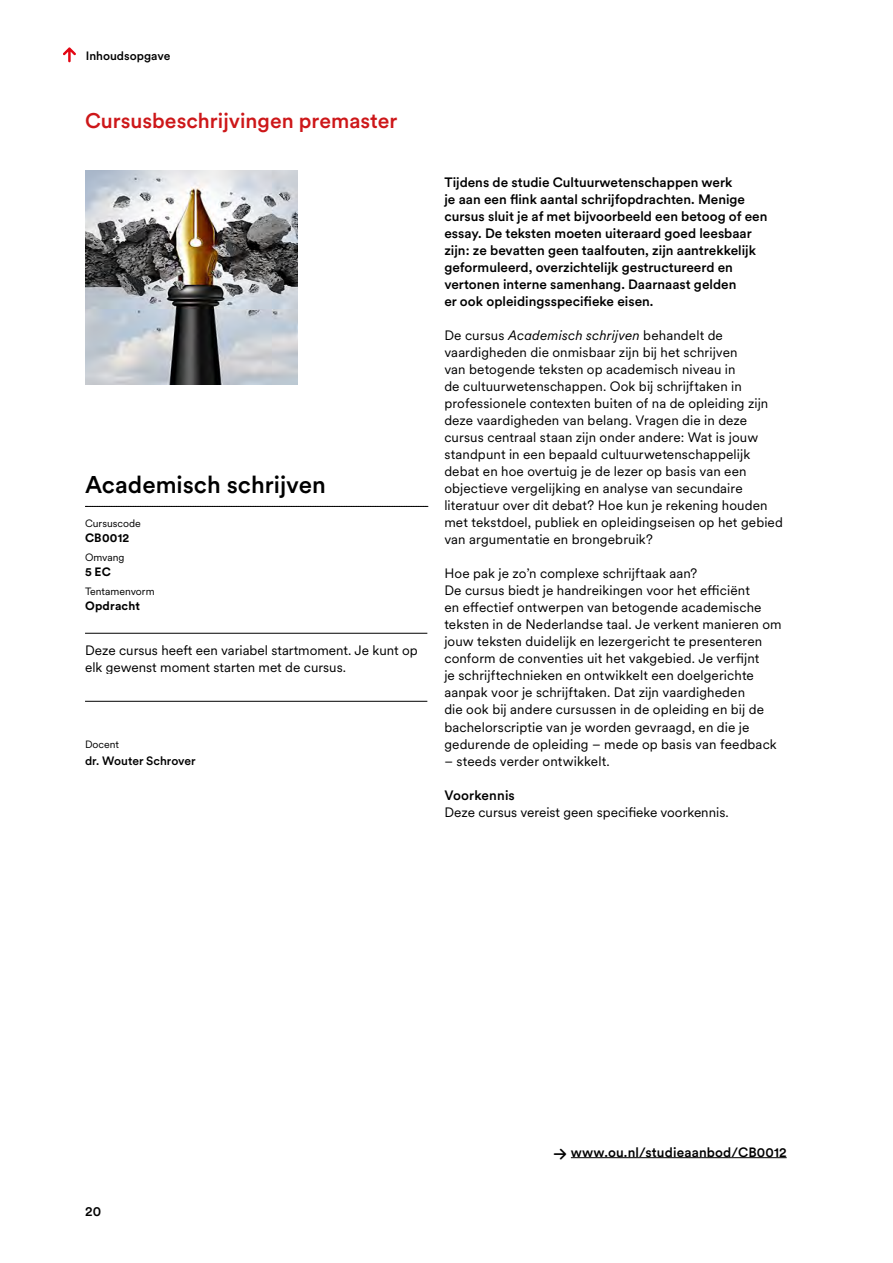
<style>
.page{position:relative;width:893px;height:1263px;background:#fff}
.page>*{position:absolute;margin:0;border:0;box-sizing:border-box;transform-origin:0 0}
.t1{font:500 24px "Circular XX";color:#000}
.t2{font:500 21px "Circular XX";color:#cd1719}
.t3{font:13.5px/17px "Circular XX";letter-spacing:.005em;color:#000}
.t4{font:500 13.5px/17px "Circular XX";color:#000}
.t5{font:500 13.5px "Circular XXTT";letter-spacing:.01em;color:#000}
.t6{font:500 12px "Circular XX";color:#000}
.t7{font:700 12px "Circular XX";letter-spacing:.02em;color:#000}
.t8{font:10.5px "Circular XX";color:#000}
.s1{font-style:italic}
.s2{font-family:"Typ 1451 LL";font-weight:400;font-size:22.5px}
</style>
<div class="page">
<svg style="left:85px;top:506px;width:343px;height:1px"></svg>
<hr style="left:85px;top:633px;width:342px;height:1px;background:#000">
<hr style="left:85px;top:701px;width:342px;height:1px;background:#000">
<hr style="left:571px;top:1157px;width:216px;height:1px;background:#000">
<img style="left:85px;top:170px;width:213px;height:215px">
<svg style="left:63px;top:47px;width:13px;height:15px"></svg>
<p class="t6" style="left:86px;top:47px;width:86px">Inhoudsopgave</p>
<h2 class="t2" style="left:85px;top:106px;width:314px">Cursusbeschrijvingen premaster</h2>
<h1 class="t1" style="left:85px;top:468px;width:242px">Academisch schrijven</h1>
<p class="t8" style="left:85px;top:517px;width:57px">Cursuscode</p>
<p class="t7" style="left:85px;top:530px;width:46px">CB0012</p>
<p class="t8" style="left:85px;top:551px;width:41px">Omvang</p>
<p class="t7" style="left:85px;top:564px;width:27px">5 EC</p>
<p class="t8" style="left:85px;top:585px;width:71px">Tentamenvorm</p>
<p class="t7" style="left:85px;top:598px;width:57px">Opdracht</p>
<p class="t3" style="left:85px;top:641px;width:334px">Deze cursus heeft een variabel startmoment. Je kunt op elk gewenst moment starten met de cursus.</p>
<p class="t8" style="left:85px;top:738px;width:36px">Docent</p>
<p class="t6" style="left:85px;top:753px;width:112px">dr. Wouter Schrover</p>
<p class="t4" style="left:444px;top:173px;width:325px">Tijdens de studie Cultuurwetenschappen werk<br>je aan een flink aantal schrijfopdrachten. Menige cursus sluit je af met bijvoorbeeld een betoog of een essay. De teksten moeten uiteraard goed leesbaar zijn: ze bevatten geen taalfouten, zijn aantrekkelijk geformuleerd, overzichtelijk gestructureerd en vertonen interne samenhang. Daarnaast gelden<br>er ook opleidingsspecifieke eisen.</p>
<p class="t3" style="left:444px;top:326px;width:340px">De cursus <span class="s1">Academisch schrijven</span> behandelt de vaardigheden die onmisbaar zijn bij het schrijven<br>van betogende teksten op academisch niveau in<br>de cultuurwetenschappen. Ook bij schrijftaken in professionele contexten buiten of na de opleiding zijn deze vaardigheden van belang. Vragen die in deze cursus centraal staan zijn onder andere: Wat is jouw standpunt in een bepaald cultuurwetenschappelijk debat en hoe overtuig je de lezer op basis van een objectieve vergelijking en analyse van secundaire literatuur over dit debat? Hoe kun je rekening houden met tekstdoel, publiek en opleidingseisen op het gebied van argumentatie en brongebruik?</p>
<p class="t3" style="left:444px;top:565px;width:339px">Hoe pak je zo’n complexe schrijftaak aan?<br>De cursus biedt je handreikingen voor het efficiënt<br>en effectief ontwerpen van betogende academische teksten in de Nederlandse taal. Je verkent manieren om jouw teksten duidelijk en lezergericht te presenteren conform de conventies uit het vakgebied. Je verfijnt<br>je schrijftechnieken en ontwikkelt een doelgerichte aanpak voor je schrijftaken. Dat zijn vaardigheden<br>die ook bij andere cursussen in de opleiding en bij de bachelorscriptie van je worden gevraagd, en die je gedurende de opleiding – mede op basis van feedback</p>
<p class="t3" style="left:444px;top:752px;width:167px">– steeds verder ontwikkelt.</p>
<p class="t4" style="left:444px;top:786px;width:72px">Voorkennis</p>
<p class="t3" style="left:444px;top:803px;width:286px">Deze cursus vereist geen specifieke voorkennis.</p>
<p class="t4" style="left:85px;top:1202px;width:18px">20</p>
<p class="t5" style="left:552px;top:1143px;width:236px"><span class="s2">→</span> www.ou.nl/studieaanbod/CB0012</p>
</div>
